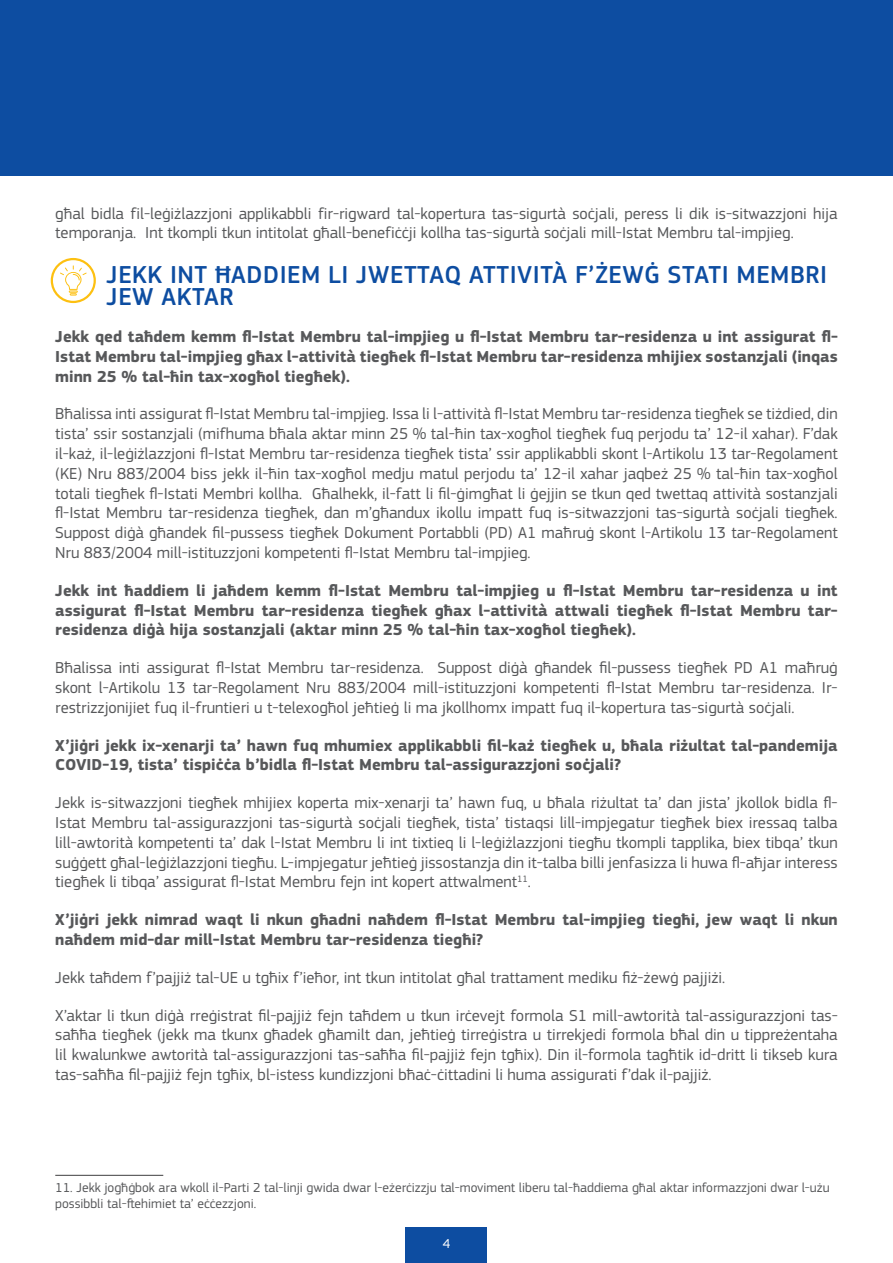
<style>
.page{position:relative;width:893px;height:1263px;background:#fff}
.page>*{position:absolute;margin:0;border:0;box-sizing:border-box;transform-origin:0 0}
.TITLE_H1{font:500 25.5px/22.5px "EC Square Sans Pro";letter-spacing:.02em;color:#0d4da1}
.Normal__Web{font:16.5px/19.8px "EC Square Sans Pro";color:#57585a;text-align:justify}
.Normal__Web-2{font:700 16.5px/19.8px "EC Square Sans Pro";color:#57585a;text-align:justify}
.Footnote_text{font:13.5px/16.2px "EC Square Sans Pro";color:#57585a}
.t1{font:13.5px "EC Square Sans Pro";color:#fff}
</style>
<div class="page">
<div style="left:406px;top:1228px;width:81px;height:35px;background:#0d4da1"></div>
<div style="left:0;top:0;width:893px;height:176px;background:#0d4da1"></div>
<hr style="left:55px;top:1175px;width:108px;height:1px;background:#3e3e3f">
<div style="left:51px;top:258px;width:45px;height:45px;border:2px solid #fdc011;border-radius:50%"></div>
<svg style="left:60px;top:265px;width:27px;height:31px"></svg>
<p class="Normal__Web" style="left:55px;top:203px;width:784px">għal bidla fil-leġiżlazzjoni applikabbli fir-rigward tal-kopertura tas-sigurtà soċjali, peress li dik is-sitwazzjoni hija temporanja. Int tkompli tkun intitolat għall-benefiċċji kollha tas-sigurtà soċjali mill-Istat Membru tal-impjieg.</p>
<p class="TITLE_H1" style="left:107px;top:264px;width:722px">JEKK INT ĦADDIEM LI JWETTAQ ATTIVITÀ F’ŻEWĠ STATI MEMBRI<br>JEW AKTAR</p>
<p class="Normal__Web-2" style="left:55px;top:327px;width:784px">Jekk qed taħdem kemm fl-Istat Membru tal-impjieg u fl-Istat Membru tar-residenza u int assigurat fl-Istat Membru tal-impjieg għax l-attività tiegħek fl-Istat Membru tar-residenza mhijiex sostanzjali (inqas minn 25 % tal-ħin tax-xogħol tiegħek).</p>
<p class="Normal__Web" style="left:55px;top:404px;width:784px">Bħalissa inti assigurat fl-Istat Membru tal-impjieg. Issa li l-attività fl-Istat Membru tar-residenza tiegħek se tiżdied, din tista’ ssir sostanzjali (mifhuma bħala aktar minn 25 % tal-ħin tax-xogħol tiegħek fuq perjodu ta’ 12-il xahar). F’dak il-każ, il-leġiżlazzjoni fl-Istat Membru tar-residenza tiegħek tista’ ssir applikabbli skont l-Artikolu 13 tar-Regolament (KE) Nru 883/2004 biss jekk il-ħin tax-xogħol medju matul perjodu ta’ 12-il xahar jaqbeż 25 % tal-ħin tax-xogħol totali tiegħek fl-Istati Membri kollha. Għalhekk, il-fatt li fil-ġimgħat li ġejjin se tkun qed twettaq attività sostanzjali fl-Istat Membru tar-residenza tiegħek, dan m’għandux ikollu impatt fuq is-sitwazzjoni tas-sigurtà soċjali tiegħek.<br>Suppost diġà għandek fil-pussess tiegħek Dokument Portabbli (PD) A1 maħruġ skont l-Artikolu 13 tar-Regolament Nru 883/2004 mill-istituzzjoni kompetenti fl-Istat Membru tal-impjieg.</p>
<p class="Normal__Web-2" style="left:55px;top:581px;width:784px">Jekk int ħaddiem li jaħdem kemm fl-Istat Membru tal-impjieg u fl-Istat Membru tar-residenza u int assigurat fl-Istat Membru tar-residenza tiegħek għax l-attività attwali tiegħek fl-Istat Membru tar&shy;residenza diġà hija sostanzjali (aktar minn 25 % tal-ħin tax-xogħol tiegħek).</p>
<p class="Normal__Web" style="left:55px;top:658px;width:784px">Bħalissa inti assigurat fl-Istat Membru tar-residenza. Suppost diġà għandek fil-pussess tiegħek PD A1 maħruġ skont l-Artikolu 13 tar-Regolament Nru 883/2004 mill-istituzzjoni kompetenti fl-Istat Membru tar-residenza. Ir&shy;restrizzjonijiet fuq il-fruntieri u t-telexogħol jeħtieġ li ma jkollhomx impatt fuq il-kopertura tas-sigurtà soċjali.</p>
<p class="Normal__Web-2" style="left:55px;top:736px;width:784px">X’jiġri jekk ix-xenarji ta’ hawn fuq mhumiex applikabbli fil-każ tiegħek u, bħala riżultat tal-pandemija<br>COVID-19, tista’ tispiċċa b’bidla fl-Istat Membru tal-assigurazzjoni soċjali?</p>
<p class="Normal__Web" style="left:55px;top:793px;width:784px">Jekk is-sitwazzjoni tiegħek mhijiex koperta mix-xenarji ta’ hawn fuq, u bħala riżultat ta’ dan jista’ jkollok bidla fl-Istat Membru tal-assigurazzjoni tas-sigurtà soċjali tiegħek, tista’ tistaqsi lill-impjegatur tiegħek biex iressaq talba lill-awtorità kompetenti ta’ dak l-Istat Membru li int tixtieq li l-leġiżlazzjoni tiegħu tkompli tapplika, biex tibqa’ tkun suġġett għal-leġiżlazzjoni tiegħu. L-impjegatur jeħtieġ jissostanzja din it-talba billi jenfasizza li huwa fl-aħjar interess tiegħek li tibqa’ assigurat fl-Istat Membru fejn int kopert attwalment<sup>11</sup>.</p>
<p class="Normal__Web-2" style="left:55px;top:910px;width:784px">X’jiġri jekk nimrad waqt li nkun għadni naħdem fl-Istat Membru tal-impjieg tiegħi, jew waqt li nkun naħdem mid-dar mill-Istat Membru tar-residenza tiegħi?</p>
<p class="Normal__Web" style="left:55px;top:968px;width:671px">Jekk taħdem f’pajjiż tal-UE u tgħix f’ieħor, int tkun intitolat għal trattament mediku fiż-żewġ pajjiżi.</p>
<p class="Normal__Web" style="left:55px;top:1005px;width:784px">X’aktar li tkun diġà rreġistrat fil-pajjiż fejn taħdem u tkun irċevejt formola S1 mill-awtorità tal-assigurazzjoni tas&shy;saħħa tiegħek (jekk ma tkunx għadek għamilt dan, jeħtieġ tirreġistra u tirrekjedi formola bħal din u tippreżentaha lil kwalunkwe awtorità tal-assigurazzjoni tas-saħħa fil-pajjiż fejn tgħix). Din il-formola tagħtik id-dritt li tikseb kura tas-saħħa fil-pajjiż fejn tgħix, bl-istess kundizzjoni bħaċ-ċittadini li huma assigurati f’dak il-pajjiż.</p>
<p class="Footnote_text" style="left:55px;top:1179px;width:776px">11. Jekk jogħġbok ara wkoll il-Parti 2 tal-linji gwida dwar l-eżerċizzju tal-moviment liberu tal-ħaddiema għal aktar informazzjoni dwar l-użu possibbli tal-ftehimiet ta’ eċċezzjoni.</p>
<p class="t1" style="left:443px;top:1235px;width:9px">4</p>
</div>
